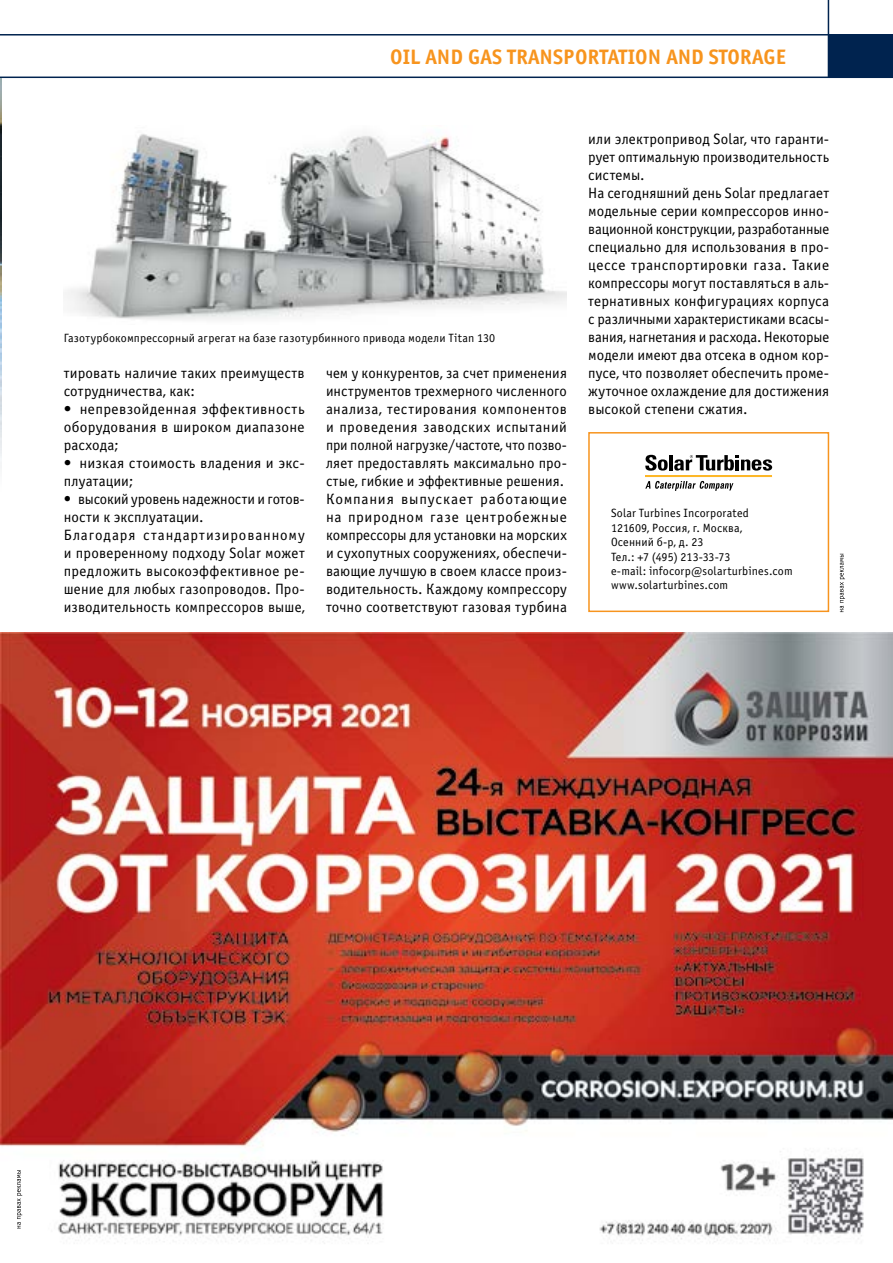
<style>
.page{position:relative;width:893px;height:1263px;background:#fff}
.page>*{position:absolute;margin:0;border:0;box-sizing:border-box;transform-origin:0 0}
.t1{font:700 21px "Officina Sans C";color:#f7941e}
.t2{font:15px/18px "Officina Sans C";letter-spacing:.01em;color:#000}
.t3{font:12px/14.4px "Officina Sans C";letter-spacing:.015em;color:#000}
</style>
<div class="page">
<hr style="left:828px;top:0;width:1px;height:78px;background:#00234f">
<div style="left:828px;top:35px;width:65px;height:42px;background:#00234f"></div>
<hr style="left:0;top:77px;width:893px;height:1px;background:#00234f">
<hr style="left:0;top:34px;width:893px;height:2px;background:#00234f">
<img style="left:0;top:78px;width:1px;height:390px">
<div style="left:588px;top:432px;width:241px;height:180px;border:2px solid #f7941e"></div>
<svg style="left:840px;top:554px;width:5px;height:58px"></svg>
<svg style="left:645px;top:455px;width:23px;height:16px"></svg>
<hr style="left:669px;top:455px;width:4px;height:15px;background:#000">
<svg style="left:645px;top:481px;width:88px;height:10px"></svg>
<hr style="left:645px;top:475px;width:127px;height:2px;background:#fdb728">
<svg style="left:674px;top:455px;width:98px;height:16px"></svg>
<img style="left:65px;top:134px;width:502px;height:186px">
<img style="left:0;top:632px;width:893px;height:612px">
<svg style="left:17px;top:1170px;width:5px;height:58px"></svg>
<h1 class="t1" style="left:390px;top:45px;width:398px">OIL AND GAS TRANSPORTATION AND STORAGE</h1>
<p class="t3" style="left:64px;top:331px;width:433px">Газотурбокомпрессорный агрегат на базе газотурбинного привода модели Titan 130</p>
<p class="t2" style="left:64px;top:364px;width:242px">тировать наличие таких преимуществ сотрудничества, как:</p>
<p class="t2" style="left:64px;top:400px;width:242px;text-align:justify">• непревзойденная эффективность оборудования в широком диапазоне расхода;</p>
<p class="t2" style="left:64px;top:454px;width:242px">• низкая стоимость владения и экс&shy;плуатации;</p>
<p class="t2" style="left:64px;top:490px;width:242px">• высокий уровень надежности и готов&shy;ности к эксплуатации.<br>Благодаря стандартизированному и проверенному подходу Solar может предложить высокоэффективное ре&shy;шение для любых газопроводов. Про&shy;изводительность компрессоров выше,</p>
<p class="t2" style="left:326px;top:364px;width:242px">чем у конкурентов, за счет применения инструментов трехмерного численного анализа, тестирования компонентов и проведения заводских испытаний при полной нагрузке/частоте, что позво&shy;ляет предоставлять максимально про&shy;стые, гибкие и эффективные решения.<br>Компания выпускает работающие на природном газе центробежные компрессоры для установки на морских и сухопутных сооружениях, обеспечи&shy;вающие лучшую в своем классе произ&shy;водительность. Каждому компрессору точно соответствуют газовая турбина</p>
<p class="t2" style="left:588px;top:130px;width:242px">или электропривод Solar, что гаранти&shy;рует оптимальную производительность системы.<br>На сегодняшний день Solar предлагает модельные серии компрессоров инно&shy;вационной конструкции, разработанные специально для использования в про&shy;цессе транспортировки газа. Такие компрессоры могут поставляться в аль&shy;тернативных конфигурациях корпуса с различными характеристиками всасы&shy;вания, нагнетания и расхода. Некоторые модели имеют два отсека в одном кор&shy;пусе, что позволяет обеспечить проме&shy;жуточное охлаждение для достижения высокой степени сжатия.</p>
<p class="t3" style="left:611px;top:506px;width:183px">Solar Turbines Incorporated<br>121609, Россия, г. Москва,<br>Осенний б-р, д. 23<br>Тел.: +7 (495) 213-33-73<br>e-mail: infocorp@solarturbines.com www.solarturbines.com</p>
</div>
